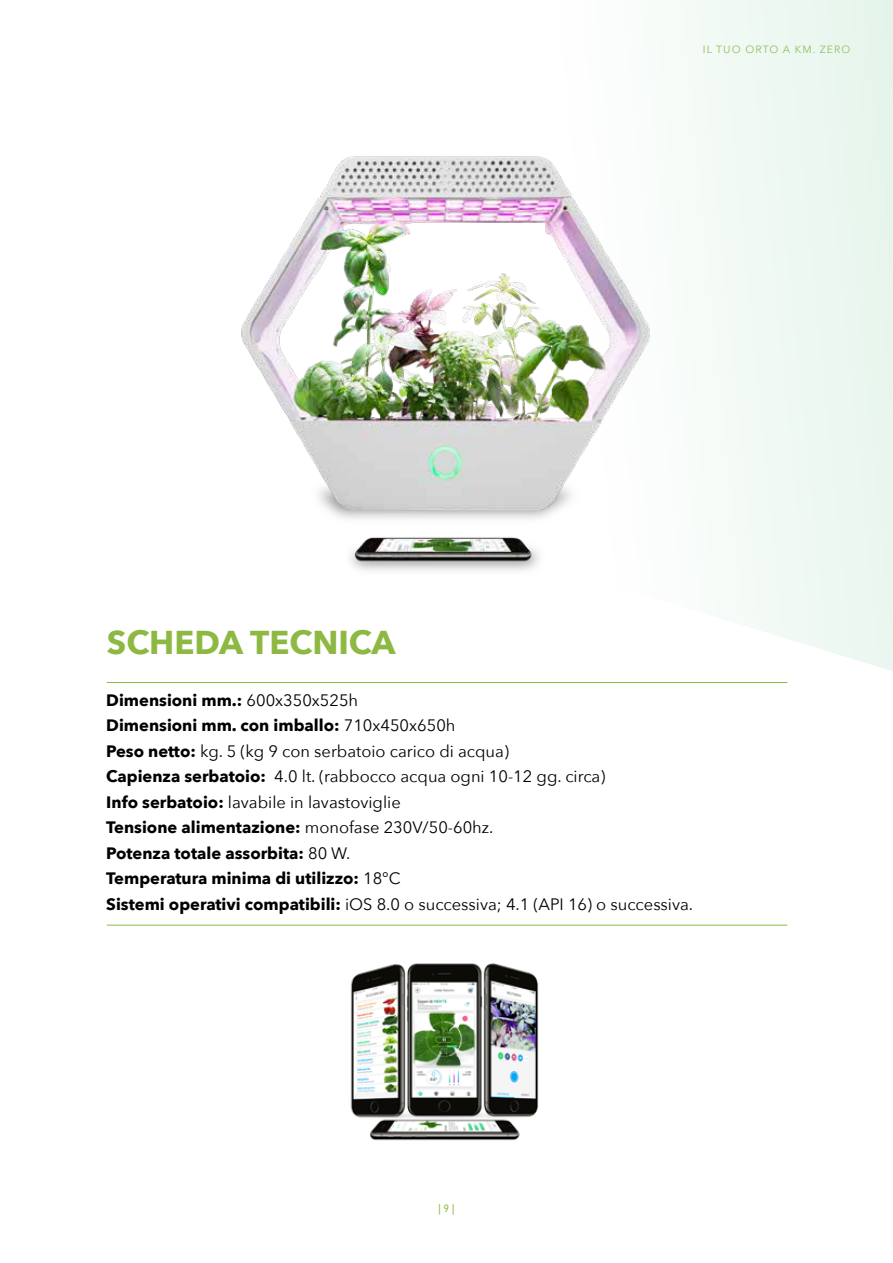
<style>
.page{position:relative;width:893px;height:1263px;background:#fff}
.page>*{position:absolute;margin:0;border:0;box-sizing:border-box;transform-origin:0 0}
.t1{font:700 33px "Avenir Next";color:#8db943}
.t2{font:16.5px/25.5px "Avenir Next";color:#000}
.t3{font:10.5px "Avenir Next";letter-spacing:.1em;color:#8db943}
.t4{font:500 10.5px "Avenir Next Condensed";color:#8db943}
.s1{font-weight:700}
</style>
<div class="page">
<svg style="left:682px;top:0;width:211px;height:683px;fill:#eef8f2"></svg>
<hr style="left:107px;top:682px;width:680px;height:1px;background:#8db943">
<hr style="left:107px;top:925px;width:680px;height:1px;background:#8db943">
<img style="left:241px;top:144px;width:509px;height:434px">
<img style="left:350px;top:963px;width:189px;height:178px">
<p class="t3" style="left:703px;top:41px;width:149px">IL TUO ORTO A KM. ZERO</p>
<h1 class="t1" style="left:107px;top:614px;width:290px">SCHEDA TECNICA</h1>
<p class="t2" style="left:106px;top:687px;width:588px"><span class="s1">Dimensioni mm.:</span> 600x350x525h<br><span class="s1">Dimensioni mm. con imballo:</span> 710x450x650h<br><span class="s1">Peso netto:</span> kg. 5 (kg 9 con serbatoio carico di acqua)<br><span class="s1">Capienza serbatoio:</span> 4.0 lt. (rabbocco acqua ogni 10-12 gg. circa)<br><span class="s1">Info serbatoio:</span> lavabile in lavastoviglie<br><span class="s1">Tensione alimentazione:</span> monofase 230V/50-60hz.<br><span class="s1">Potenza totale assorbita:</span> 80 W.<br><span class="s1">Temperatura minima di utilizzo:</span> 18°C<br><span class="s1">Sistemi operativi compatibili:</span> iOS 8.0 o successiva; 4.1 (API 16) o successiva.</p>
<p class="t4" style="left:439px;top:1202px;width:17px">| 9 |</p>
</div>
